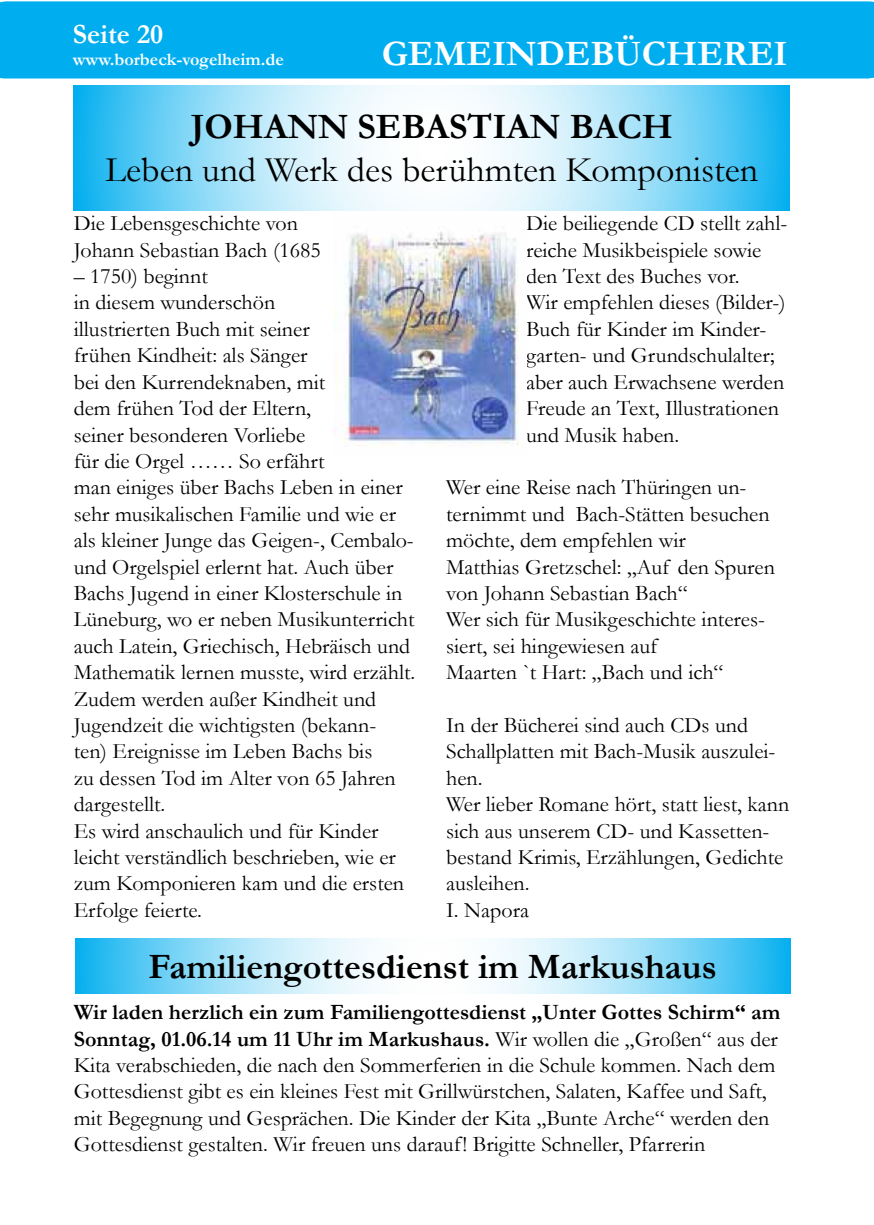
<style>
.page{position:relative;width:874px;height:1225px;background:#fff}
.page>*{position:absolute;margin:0;border:0;box-sizing:border-box;transform-origin:0 0}
.t1{font:700 36px "Garamond";color:#000}
.t2{font:36px "Garamond";color:#000}
.t3{font:700 36px "Garamond";color:#fff}
.t4{font:700 28px "Garamond";color:#fff}
.t5{font:22px/26.4px "Garamond";color:#000}
.t6{font:700 18px "Garamond";color:#fff}
.s1{font-weight:700}
</style>
<div class="page">
<div style="left:0;top:1px;width:873px;height:77px;background:#00aeef"></div>
<svg style="left:74px;top:85px;width:715px;height:126px"></svg>
<img style="left:333px;top:232px;width:186px;height:214px">
<svg style="left:75px;top:938px;width:714px;height:55px"></svg>
<p class="t4" style="left:73px;top:15px;width:92px">Seite 20</p>
<p class="t6" style="left:73px;top:47px;width:212px">www.borbeck-vogelheim.de</p>
<h1 class="t3" style="left:381px;top:29px;width:407px">GEMEINDEBÜCHEREI</h1>
<h1 class="t1" style="left:191px;top:102px;width:483px">JOHANN SEBASTIAN BACH</h1>
<h1 class="t2" style="left:106px;top:146px;width:653px">Leben und Werk des berühmten Komponisten</h1>
<p class="t5" style="left:74px;top:209px;width:248px">Die Lebensgeschichte von<br>Johann Sebastian Bach (1685</p>
<p class="t5" style="left:74px;top:262px;width:343px">– 1750) beginnt<br>in diesem wunderschön<br>illustrierten Buch mit seiner<br>frühen Kindheit: als Sänger<br>bei den Kurrendeknaben, mit<br>dem frühen Tod der Eltern,<br>seiner besonderen Vorliebe<br>für die Orgel …… So erfährt<br>man einiges über Bachs Leben in einer sehr musikalischen Familie und wie er als kleiner Junge das Geigen-, Cembalo&shy;und Orgelspiel erlernt hat. Auch über<br>Bachs Jugend in einer Klosterschule in<br>Lüneburg, wo er neben Musikunterricht auch Latein, Griechisch, Hebräisch und<br>Mathematik lernen musste, wird erzählt.<br>Zudem werden außer Kindheit und<br>Jugendzeit die wichtigsten (bekann-<br>ten) Ereignisse im Leben Bachs bis<br>zu dessen Tod im Alter von 65 Jahren dargestellt.<br>Es wird anschaulich und für Kinder leicht verständlich beschrieben, wie er zum Komponieren kam und die ersten<br>Erfolge feierte.</p>
<p class="t5" style="left:525px;top:209px;width:263px">Die beiliegende CD stellt zahl&shy;reiche Musikbeispiele sowie den Text des Buches vor.<br>Wir empfehlen dieses (Bilder-)<br>Buch für Kinder im Kinder&shy;garten- und Grundschulalter; aber auch Erwachsene werden<br>Freude an Text, Illustrationen und Musik haben.</p>
<p class="t5" style="left:446px;top:473px;width:330px">Wer eine Reise nach Thüringen un&shy;ternimmt und Bach-Stätten besuchen möchte, dem empfehlen wir<br>Matthias Gretzschel: „Auf den Spuren von Johann Sebastian Bach“<br>Wer sich für Musikgeschichte interes&shy;siert, sei hingewiesen auf<br>Maarten `t Hart: „Bach und ich“</p>
<p class="t5" style="left:446px;top:711px;width:344px">In der Bücherei sind auch CDs und<br>Schallplatten mit Bach-Musik auszulei&shy;hen.<br>Wer lieber Romane hört, statt liest, kann sich aus unserem CD- und Kassetten&shy;bestand Krimis, Erzählungen, Gedichte ausleihen.<br>I. Napora</p>
<h1 class="t1" style="left:148px;top:941px;width:569px">Familiengottesdienst im Markushaus</h1>
<p class="t5" style="left:74px;top:998px;width:707px"><span class="s1">Wir laden herzlich ein zum Familiengottesdienst „Unter Gottes Schirm“ am Sonntag, 01.06.14 um 11 Uhr im Markushaus.</span> Wir wollen die „Großen“ aus der Kita verabschieden, die nach den Sommerferien in die Schule kommen. Nach dem Gottesdienst gibt es ein kleines Fest mit Grillwürstchen, Salaten, Kaffee und Saft, mit Begegnung und Gesprächen. Die Kinder der Kita „Bunte Arche“ werden den Gottesdienst gestalten. Wir freuen uns darauf! Brigitte Schneller, Pfarrerin</p>
</div>
